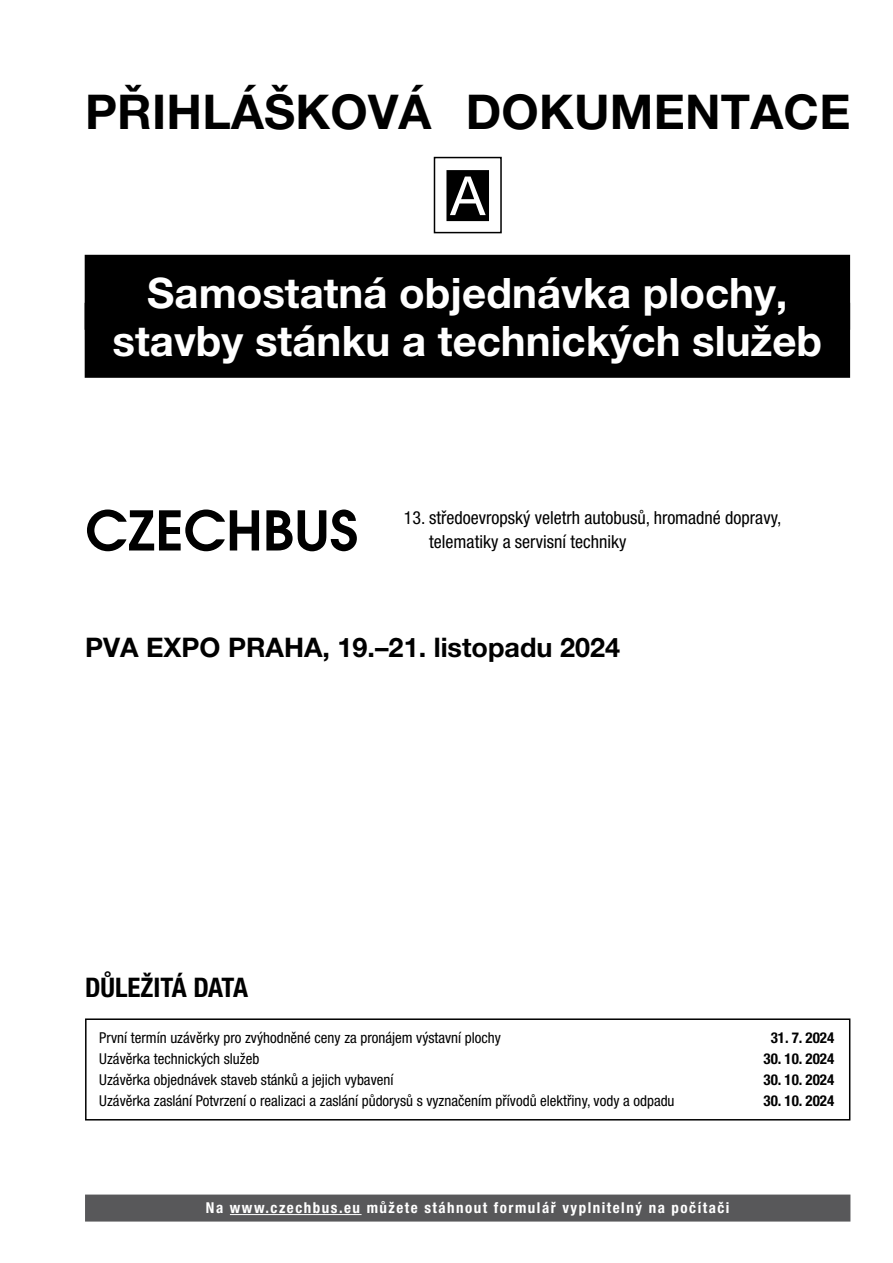
<style>
.page{position:relative;width:893px;height:1263px;background:#fff}
.page>*{position:absolute;margin:0;border:0;box-sizing:border-box;transform-origin:0 0}
.t1{font:60px "Avant Gar Got Itc TOT Dem";color:#000}
.t2{font:54px "Helvetica Neue LT Pro";color:#fff}
.t3{font:700 48px "Helvetica Neue LT Pro";letter-spacing:.005em;color:#000}
.t4{font:700 42px/48px "Helvetica Neue LT Pro";color:#fff;text-align:center}
.t5{font:700 27px "Helvetica Neue LT Pro";color:#000}
.t6{font:700 condensed 27px "Helvetica Neue LT Pro";color:#000}
.t7{font:condensed 18px "Helvetica Neue LT Pro";color:#000}
.t8{font:condensed 15px "Helvetica Neue LT Pro";color:#000}
.t9{font:700 condensed 15px "Helvetica Neue LT Pro";letter-spacing:.1em;color:#fff}
.t10{font:700 condensed 15px "Helvetica Neue LT Pro";color:#000}
</style>
<div class="page">
<div style="left:85px;top:1194px;width:765px;height:27px;background:#58585a"></div>
<hr style="left:230px;top:1214px;width:132px;height:1px;background:#fff">
<div style="left:85px;top:1018px;width:765px;height:102px;border:2px solid #000"></div>
<div style="left:85px;top:255px;width:765px;height:75px;background:#000"></div>
<div style="left:85px;top:303px;width:765px;height:75px;background:#000"></div>
<div style="left:446px;top:170px;width:43px;height:51px;background:#000"></div>
<div style="left:434px;top:157px;width:68px;height:76px;border:2px solid #000"></div>
<h3 class="t3" style="left:85px;top:82px;width:767px">PŘIHLÁŠKOVÁ DOKUMENTACE</h3>
<h2 class="t2" style="left:450px;top:164px;width:36px">A</h2>
<h3 class="t4" style="left:113px;top:268px;width:711px">Samostatná objednávka plochy, stavby stánku a technických služeb</h3>
<h1 class="t1" style="left:85px;top:495px;width:275px">CZECHBUS</h1>
<p class="t7" style="left:404px;top:507px;width:379px">13. středoevropský veletrh autobusů, hromadné dopravy,</p>
<p class="t7" style="left:429px;top:531px;width:199px">telematiky a servisní techniky</p>
<h3 class="t5" style="left:85px;top:631px;width:537px">PVA EXPO PRAHA, 19.–21. listopadu 2024</h3>
<h3 class="t6" style="left:85px;top:971px;width:165px">DŮLEŽITÁ DATA</h3>
<p class="t8" style="left:99px;top:1029px;width:403px">První termín uzávěrky pro zvýhodněné ceny za pronájem výstavní plochy</p>
<p class="t10" style="left:771px;top:1029px;width:65px">31. 7. 2024</p>
<p class="t8" style="left:99px;top:1050px;width:162px">Uzávěrka technických služeb</p>
<p class="t10" style="left:763px;top:1050px;width:72px">30. 10. 2024</p>
<p class="t8" style="left:99px;top:1071px;width:296px">Uzávěrka objednávek staveb stánků a jejich vybavení</p>
<p class="t10" style="left:763px;top:1071px;width:72px">30. 10. 2024</p>
<p class="t8" style="left:99px;top:1092px;width:577px">Uzávěrka zaslání Potvrzení o realizaci a zaslání půdorysů s vyznačením přívodů elektřiny, vody a odpadu</p>
<p class="t10" style="left:763px;top:1092px;width:72px">30. 10. 2024</p>
<p class="t9" style="left:206px;top:1198px;width:525px">Na www.czechbus.eu můžete stáhnout formulář vyplnitelný na počítači</p>
</div>
